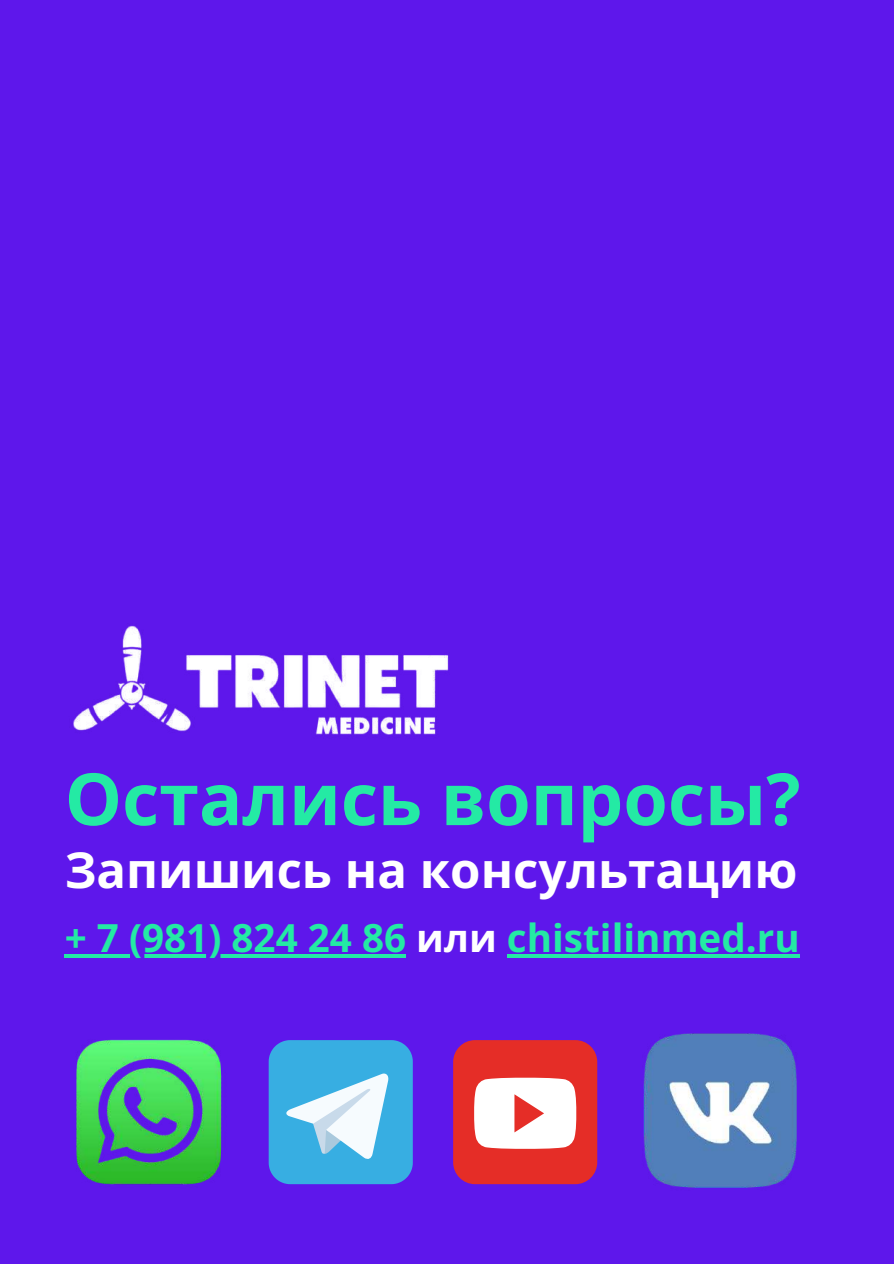
<style>
.page{position:relative;width:894px;height:1264px;background:#fff}
.page>*{position:absolute;margin:0;border:0;box-sizing:border-box;transform-origin:0 0}
.t1{font:700 72px "Open Sans";color:#24eaa4}
.t2{font:700 49.05px "Open Sans";color:#fff}
.t3{font:700 38.55px "Open Sans";color:#24eaa4}
.s1{color:#fff}
</style>
<div class="page">
<div style="left:0;top:0;width:893px;height:1263px;background:#5e17eb"></div>
<svg style="left:268px;top:1040px;width:144px;height:144px;background:#5fb9e7"></svg>
<img style="left:76px;top:1039px;width:146px;height:146px">
<div style="left:453px;top:1040px;width:144px;height:144px;background:#e52d27;border-radius:22px"></div>
<svg style="left:474px;top:1077px;width:102px;height:71px;background:#fbe3e2"></svg>
<img style="left:643px;top:1033px;width:154px;height:155px">
<hr style="left:65px;top:954px;width:341px;height:3px;background:#24eaa4">
<hr style="left:506px;top:954px;width:293px;height:3px;background:#24eaa4">
<img style="left:73px;top:625px;width:376px;height:111px">
<h1 class="t1" style="left:65px;top:748px;width:737px">Остались вопросы?</h1>
<p class="t2" style="left:65px;top:836px;width:734px">Запишись на консультацию</p>
<p class="t3" style="left:65px;top:910px;width:736px">+ 7 (981) 824 24 86 <span class="s1">или</span> chistilinmed.ru</p>
</div>
